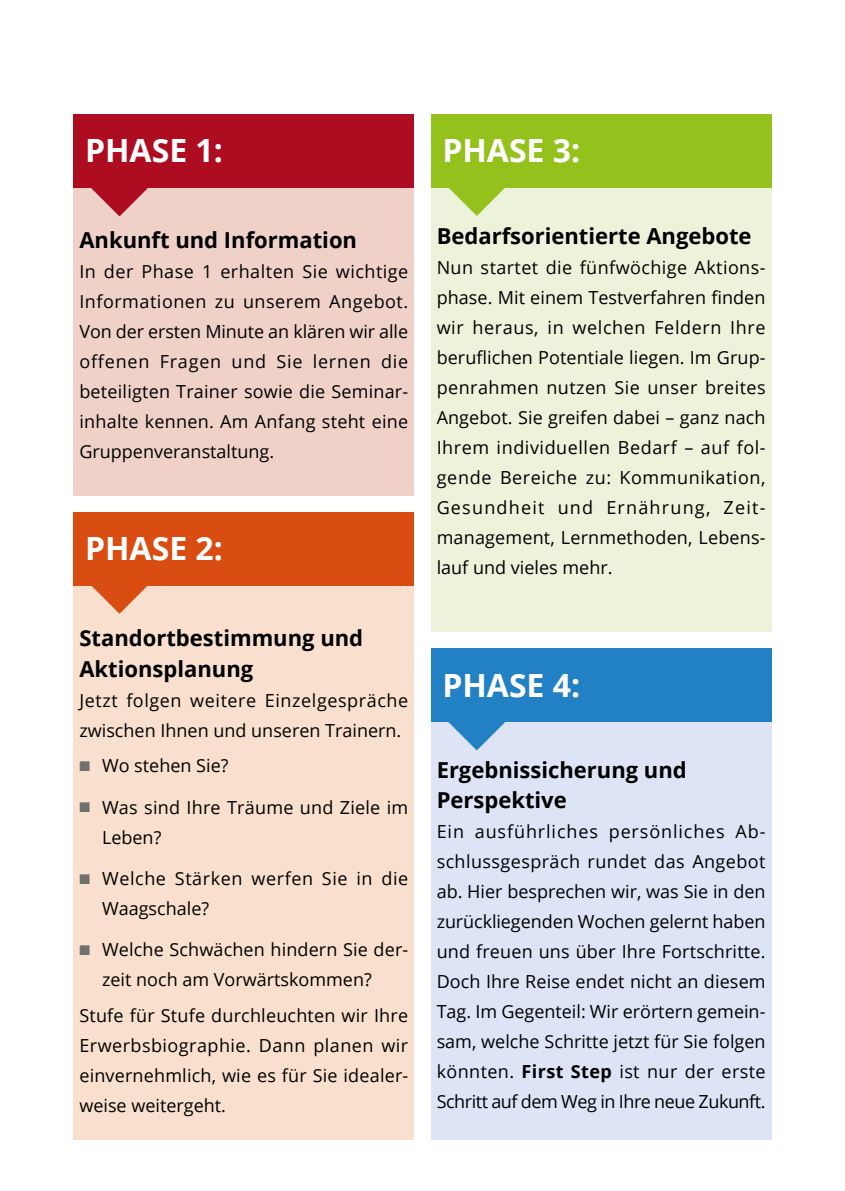
<style>
.page{position:relative;width:845px;height:1191px;background:#fff}
.page>*{position:absolute;margin:0;border:0;box-sizing:border-box;transform-origin:0 0}
.t1{font:700 32px "Open Sans";color:#fff}
.t2{font:700 22px/30px "Open Sans";color:#000}
.t3{font:18px/30px "Open Sans";letter-spacing:.01em;color:#000;text-align:justify}
.t4{font:18px/30px "Open Sans";letter-spacing:.03em;color:#000}
.t5{font:18px/30px "Open Sans";letter-spacing:.035em;color:#000}
.s1{color:#6f6f6e}
.s2{font-weight:700}
</style>
<div class="page">
<div style="left:431px;top:136px;width:340px;height:495px;background:#ecf3da"></div>
<div style="left:431px;top:670px;width:340px;height:470px;background:#dce4f5"></div>
<div style="left:431px;top:114px;width:340px;height:74px;background:#94c11c"></div>
<svg style="left:449px;top:188px;width:56px;height:28px"></svg>
<div style="left:431px;top:648px;width:340px;height:74px;background:#2281c4"></div>
<svg style="left:448px;top:722px;width:57px;height:28px"></svg>
<div style="left:74px;top:533px;width:340px;height:607px;background:#f9dfcd"></div>
<div style="left:74px;top:512px;width:340px;height:74px;background:#d94c12"></div>
<svg style="left:92px;top:586px;width:55px;height:28px"></svg>
<div style="left:74px;top:123px;width:340px;height:372px;background:#efd1c8"></div>
<div style="left:74px;top:114px;width:340px;height:74px;background:#ae0c21"></div>
<svg style="left:91px;top:188px;width:57px;height:28px"></svg>
<h1 class="t1" style="left:85px;top:128px;width:65px">Phase</h1>
<h1 class="t1" style="left:196px;top:128px;width:29px">1:</h1>
<p class="t2" style="left:79px;top:225px;width:279px">Ankunft und Information</p>
<p class="t3" style="left:79px;top:256px;width:330px">In der Phase 1 erhalten Sie wichtige Informationen zu unserem Angebot.<br>Von der ersten Minute an klären wir alle offenen Fragen und Sie lernen die beteiligten Trainer sowie die Seminar&shy;inhalte kennen. Am Anfang steht eine Gruppenveranstaltung.</p>
<h1 class="t1" style="left:85px;top:526px;width:65px">Phase</h1>
<h1 class="t1" style="left:196px;top:526px;width:29px">2:</h1>
<p class="t2" style="left:79px;top:623px;width:285px">Standortbestimmung und<br>Aktionsplanung</p>
<p class="t4" style="left:79px;top:684px;width:330px">Jetzt folgen weitere Einzelgespräche zwischen Ihnen und unseren Trainern.</p>
<p class="t3" style="left:79px;top:750px;width:151px"><span class="s1">■</span> Wo stehen Sie?</p>
<p class="t3" style="left:102px;top:791px;width:308px;text-indent:-23px"><span class="s1">■</span> Was sind Ihre Träume und Ziele im<br>Leben?</p>
<p class="t5" style="left:102px;top:863px;width:308px;text-indent:-23px"><span class="s1">■</span> Welche Stärken werfen Sie in die<br>Waagschale?</p>
<p class="t3" style="left:102px;top:934px;width:308px;text-indent:-23px"><span class="s1">■</span> Welche Schwächen hindern Sie der&shy;zeit noch am Vorwärtskommen?</p>
<p class="t3" style="left:79px;top:1000px;width:330px">Stufe für Stufe durchleuchten wir Ihre Erwerbsbiographie. Dann planen wir einvernehmlich, wie es für Sie idealer&shy;weise weitergeht.</p>
<h1 class="t1" style="left:442px;top:128px;width:65px">Phase</h1>
<h1 class="t1" style="left:553px;top:128px;width:29px">3:</h1>
<p class="t2" style="left:437px;top:220px;width:316px">Bedarfsorientierte Angebote</p>
<p class="t3" style="left:437px;top:251px;width:330px">Nun startet die fünfwöchige Aktions&shy;phase. Mit einem Testverfahren finden wir heraus, in welchen Feldern Ihre beruflichen Potentiale liegen. Im Grup&shy;penrahmen nutzen Sie unser breites Angebot. Sie greifen dabei – ganz nach Ihrem individuellen Bedarf – auf fol&shy;gende Bereiche zu: Kommunikation, Gesundheit und Ernährung, Zeit&shy;management, Lernmethoden, Lebens&shy;lauf und vieles mehr.</p>
<h1 class="t1" style="left:442px;top:662px;width:65px">Phase</h1>
<h1 class="t1" style="left:553px;top:662px;width:29px">4:</h1>
<p class="t2" style="left:437px;top:754px;width:252px">Ergebnissicherung und<br>Perspektive</p>
<p class="t3" style="left:437px;top:816px;width:330px">Ein ausführliches persönliches Ab&shy;schlussgespräch rundet das Angebot ab. Hier besprechen wir, was Sie in den zurückliegenden Wochen gelernt haben und freuen uns über Ihre Fortschritte.<br>Doch Ihre Reise endet nicht an diesem Tag. Im Gegenteil: Wir erörtern gemein&shy;sam, welche Schritte jetzt für Sie folgen könnten. <span class="s2">First Step</span> ist nur der erste Schritt auf dem Weg in Ihre neue Zukunft.</p>
</div>
